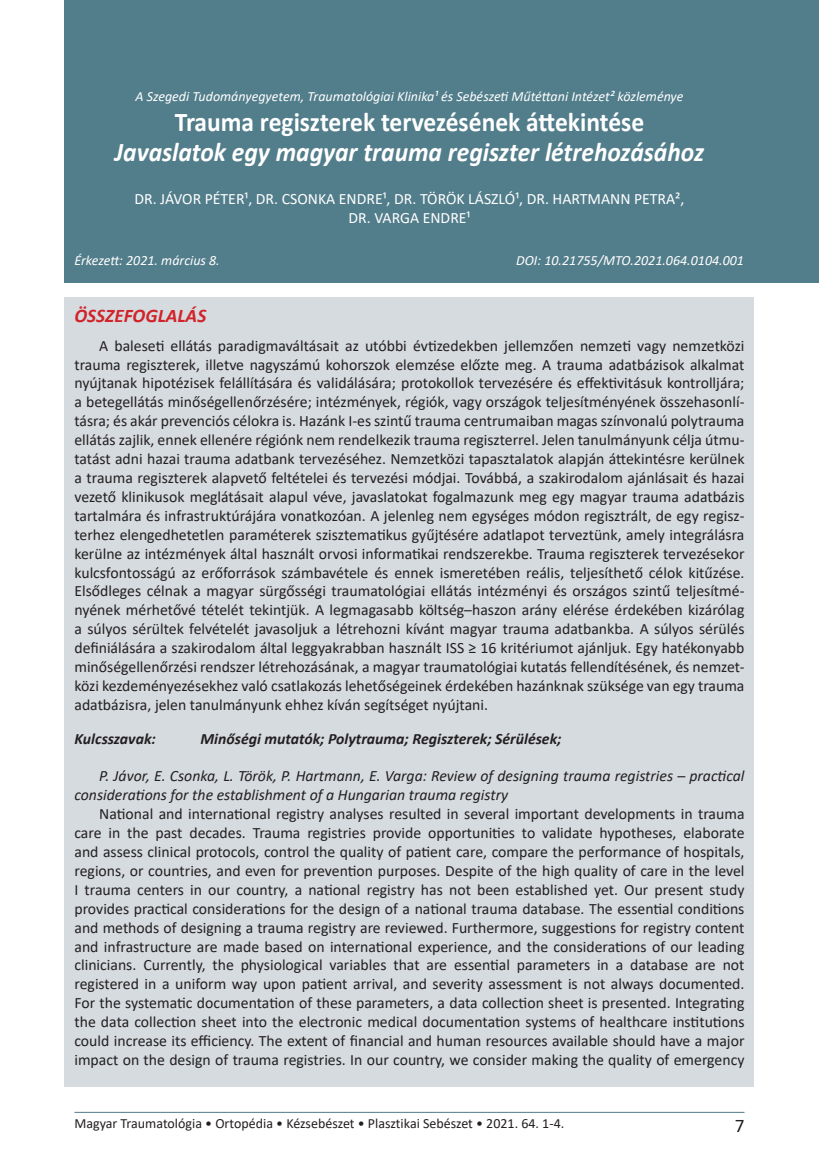
<style>
.page{position:relative;width:819px;height:1176px;background:#fff}
.page>*{position:absolute;margin:0;border:0;box-sizing:border-box;transform-origin:0 0}
.Cím{font:italic 700 27.12px "Calibri";color:#fff;scale:.94 1}
.Cím-2{font:700 27.12px "Calibri";color:#fff;scale:.94 1}
.Címsor_1{font:italic 700 19.25px "Calibri";color:#d1232a}
.t1{font:19.25px "Calibri";color:#231f20}
.Összefoglalás{font:15.75px/18.9px "Calibri";color:#231f20;text-align:justify}
.Összefoglalás-2{font:italic 15.75px/18.9px "Calibri";color:#231f20}
.Cím-3{font:15.75px/18.9px "Calibri";color:#fff;text-align:center}
.Kulcsszavak{font:italic 700 15.75px "Calibri";color:#231f20}
.Kórház{font:italic 14px "Calibri";color:#fff}
.t2{font:14px "Calibri";color:#231f20}
.Cím-4{font:italic 14px "Calibri";color:#fff}
</style>
<div class="page">
<div style="left:64px;top:0;width:755px;height:283px;background:#527d8b"></div>
<hr style="left:74px;top:1112px;width:670px;height:1px;background:#527d8b">
<div style="left:64px;top:297px;width:690px;height:789px;background:#d6dbdf"></div>
<p class="Kórház" style="left:135px;top:87px;width:549px">A Szegedi Tudományegyetem, Traumatológiai Klinika¹ és Sebészeti Műtéttani Intézet² közleménye</p>
<p class="Cím-2" style="left:175px;top:103px;width:501px">Trauma regiszterek tervezésének áttekintése</p>
<p class="Cím" style="left:115px;top:132px;width:628px">Javaslatok egy magyar trauma regiszter létrehozásához</p>
<p class="Cím-3" style="left:134px;top:189px;width:551px">DR. JÁVOR PÉTER¹, DR. CSONKA ENDRE¹, DR. TÖRÖK LÁSZLÓ¹, DR. HARTMANN PETRA²,<br>DR. VARGA ENDRE¹</p>
<p class="Cím-4" style="left:74px;top:250px;width:147px">Érkezett: 2021. március 8.</p>
<p class="Cím-4" style="left:516px;top:250px;width:229px">DOI: 10.21755/MTO.2021.064.0104.001</p>
<p class="Címsor_1" style="left:74px;top:302px;width:133px">ÖSSZEFOGLALÁS</p>
<p class="Összefoglalás" style="left:74px;top:335px;width:671px;text-indent:25px">A baleseti ellátás paradigmaváltásait az utóbbi évtizedekben jellemzően nemzeti vagy nemzetközi trauma regiszterek, illetve nagyszámú kohorszok elemzése előzte meg. A trauma adatbázisok alkalmat nyújtanak hipotézisek felállítására és validálására; protokollok tervezésére és effektivitásuk kontrolljára; a betegellátás minőségellenőrzésére; intézmények, régiók, vagy országok teljesítményének összehasonlí&shy;tásra; és akár prevenciós célokra is. Hazánk I-es szintű trauma centrumaiban magas színvonalú polytrauma ellátás zajlik, ennek ellenére régiónk nem rendelkezik trauma regiszterrel. Jelen tanulmányunk célja útmu&shy;tatást adni hazai trauma adatbank tervezéséhez. Nemzetközi tapasztalatok alapján áttekintésre kerülnek a trauma regiszterek alapvető feltételei és tervezési módjai. Továbbá, a szakirodalom ajánlásait és hazai vezető klinikusok meglátásait alapul véve, javaslatokat fogalmazunk meg egy magyar trauma adatbázis tartalmára és infrastruktúrájára vonatkozóan. A jelenleg nem egységes módon regisztrált, de egy regisz&shy;terhez elengedhetetlen paraméterek szisztematikus gyűjtésére adatlapot terveztünk, amely integrálásra kerülne az intézmények által használt orvosi informatikai rendszerekbe. Trauma regiszterek tervezésekor kulcsfontosságú az erőforrások számbavétele és ennek ismeretében reális, teljesíthető célok kitűzése.<br>Elsődleges célnak a magyar sürgősségi traumatológiai ellátás intézményi és országos szintű teljesítmé&shy;nyének mérhetővé tételét tekintjük. A legmagasabb költség–haszon arány elérése érdekében kizárólag a súlyos sérültek felvételét javasoljuk a létrehozni kívánt magyar trauma adatbankba. A súlyos sérülés definiálására a szakirodalom által leggyakrabban használt ISS ≥ 16 kritériumot ajánljuk. Egy hatékonyabb minőségellenőrzési rendszer létrehozásának, a magyar traumatológiai kutatás fellendítésének, és nemzet&shy;közi kezdeményezésekhez való csatlakozás lehetőségeinek érdekében hazánknak szüksége van egy trauma adatbázisra, jelen tanulmányunk ehhez kíván segítséget nyújtani.</p>
<p class="Kulcsszavak" style="left:74px;top:727px;width:83px">Kulcsszavak:</p>
<p class="Kulcsszavak" style="left:200px;top:727px;width:362px">Minőségi mutatók; Polytrauma; Regiszterek; Sérülések;</p>
<p class="Összefoglalás-2" style="left:74px;top:766px;width:671px;text-indent:25px">P. Jávor, E. Csonka, L. Török, P. Hartmann, E. Varga: Review of designing trauma registries – practical considerations for the establishment of a Hungarian trauma registry</p>
<p class="Összefoglalás" style="left:74px;top:804px;width:671px;text-indent:25px">National and international registry analyses resulted in several important developments in trauma care in the past decades. Trauma registries provide opportunities to validate hypotheses, elaborate and assess clinical protocols, control the quality of patient care, compare the performance of hospitals, regions, or countries, and even for prevention purposes. Despite of the high quality of care in the level I trauma centers in our country, a national registry has not been established yet. Our present study provides practical considerations for the design of a national trauma database. The essential conditions and methods of designing a trauma registry are reviewed. Furthermore, suggestions for registry content and infrastructure are made based on international experience, and the considerations of our leading clinicians. Currently, the physiological variables that are essential parameters in a database are not registered in a uniform way upon patient arrival, and severity assessment is not always documented.<br>For the systematic documentation of these parameters, a data collection sheet is presented. Integrating the data collection sheet into the electronic medical documentation systems of healthcare institutions could increase its efficiency. The extent of financial and human resources available should have a major impact on the design of trauma registries. In our country, we consider making the quality of emergency</p>
<p class="t2" style="left:74px;top:1113px;width:491px">Magyar Traumatológia • Ortopédia • Kézsebészet • Plasztikai Sebészet • 2021. 64. 1-4.</p>
<p class="t1" style="left:734px;top:1112px;width:11px">7</p>
</div>
